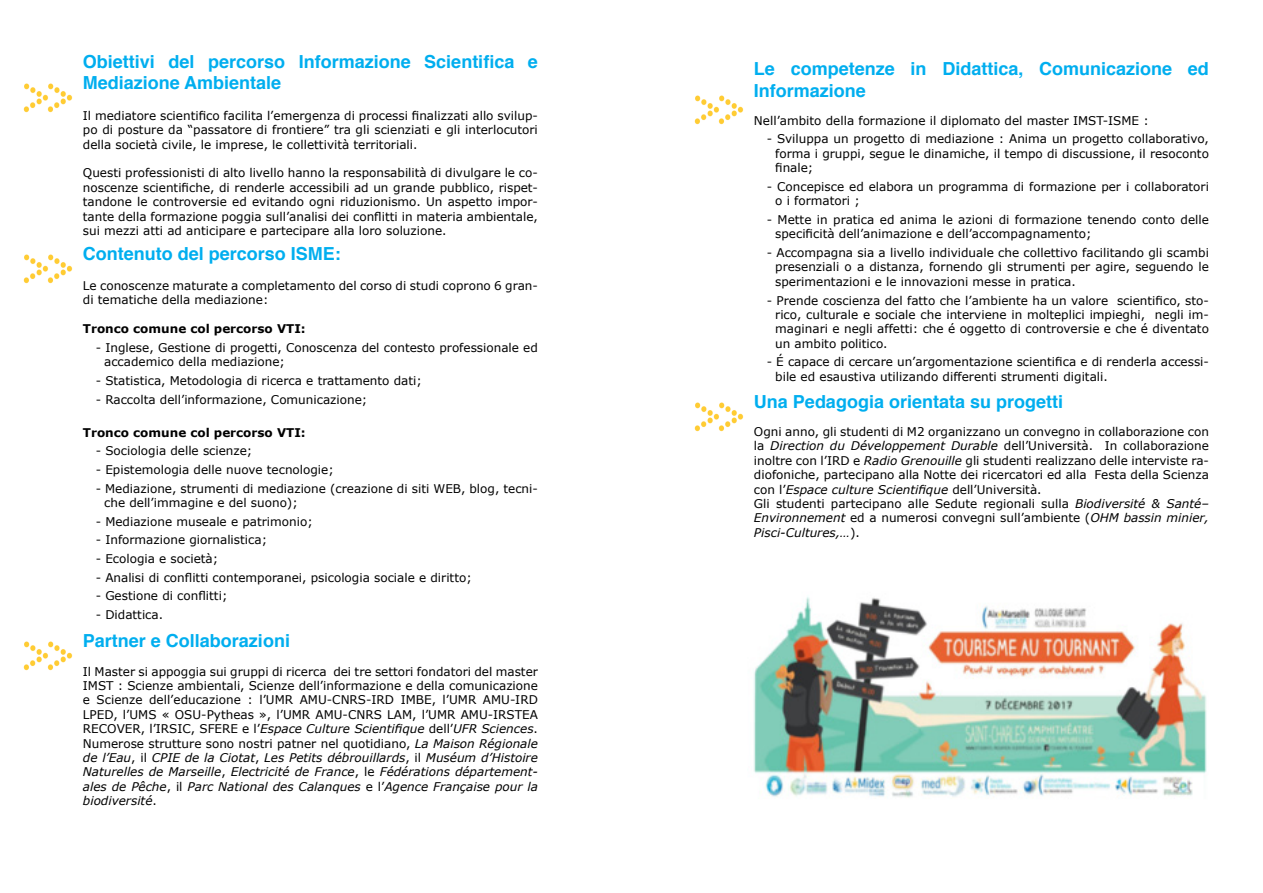
<style>
.page{position:relative;width:1263px;height:893px;background:#fff}
.page>*{position:absolute;margin:0;border:0;box-sizing:border-box;transform-origin:0 0}
.t1{font:700 18px/21.6px "Helvetica";color:#00aeef}
.testo{font:12px/14.4px "Verdana";color:#000;text-align:justify}
.testo-2{font:700 12px "Verdana";color:#000}
.s1{font-style:italic}
</style>
<div class="page">
<img style="left:753px;top:596px;width:454px;height:202px">
<img style="left:23px;top:83px;width:50px;height:30px">
<img style="left:23px;top:254px;width:50px;height:30px">
<img style="left:23px;top:641px;width:50px;height:30px">
<img style="left:694px;top:95px;width:50px;height:30px">
<img style="left:694px;top:402px;width:50px;height:30px">
<p class="t1" style="left:83px;top:51px;width:456px">Obiettivi del percorso Informazione Scientifica e<br>Mediazione Ambientale</p>
<p class="testo" style="left:83px;top:108px;width:456px">Il mediatore scientifico facilita l’emergenza di processi finalizzati allo svilup&shy;po di posture da “passatore di frontiere” tra gli scienziati e gli interlocutori della società civile, le imprese, le collettività territoriali.</p>
<p class="testo" style="left:83px;top:166px;width:456px">Questi professionisti di alto livello hanno la responsabilità di divulgare le co&shy;noscenze scientifiche, di renderle accessibili ad un grande pubblico, rispet&shy;tandone le controversie ed evitando ogni riduzionismo. Un aspetto impor&shy;tante della formazione poggia sull’analisi dei conflitti in materia ambientale, sui mezzi atti ad anticipare e partecipare alla loro soluzione.</p>
<p class="t1" style="left:83px;top:243px;width:260px">Contenuto del percorso ISME:</p>
<p class="testo" style="left:83px;top:279px;width:456px">Le conoscenze maturate a completamento del corso di studi coprono 6 gran&shy;di tematiche della mediazione:</p>
<p class="testo-2" style="left:83px;top:321px;width:224px">Tronco comune col percorso VTI:</p>
<p class="testo" style="left:104px;top:340px;width:435px;text-indent:-9px">- Inglese, Gestione di progetti, Conoscenza del contesto professionale ed accademico della mediazione;</p>
<p class="testo" style="left:96px;top:374px;width:328px">- Statistica, Metodologia di ricerca e trattamento dati;</p>
<p class="testo" style="left:96px;top:392px;width:273px">- Raccolta dell’informazione, Comunicazione;</p>
<p class="testo-2" style="left:83px;top:424px;width:224px">Tronco comune col percorso VTI:</p>
<p class="testo" style="left:96px;top:444px;width:158px">- Sociologia delle scienze;</p>
<p class="testo" style="left:96px;top:463px;width:240px">- Epistemologia delle nuove tecnologie;</p>
<p class="testo" style="left:104px;top:481px;width:435px;text-indent:-9px">- Mediazione, strumenti di mediazione (creazione di siti WEB, blog, tecni&shy;che dell’immagine e del suono);</p>
<p class="testo" style="left:96px;top:514px;width:219px">- Mediazione museale e patrimonio;</p>
<p class="testo" style="left:96px;top:533px;width:173px">- Informazione giornalistica;</p>
<p class="testo" style="left:96px;top:552px;width:124px">- Ecologia e società;</p>
<p class="testo" style="left:96px;top:570px;width:378px">- Analisi di conflitti contemporanei, psicologia sociale e diritto;</p>
<p class="testo" style="left:96px;top:589px;width:133px">- Gestione di conflitti;</p>
<p class="testo" style="left:96px;top:608px;width:69px">- Didattica.</p>
<p class="t1" style="left:83px;top:630px;width:209px">Partner e Collaborazioni</p>
<p class="testo" style="left:83px;top:664px;width:456px">Il Master si appoggia sui gruppi di ricerca dei tre settori fondatori del master IMST : Scienze ambientali, Scienze dell’informazione e della comunicazione e Scienze dell’educazione : l’UMR AMU-CNRS-IRD IMBE, l’UMR AMU-IRD LPED, l’UMS « OSU-Pytheas », l’UMR AMU-CNRS LAM, l’UMR AMU-IRSTEA RECOVER, l’IRSIC, SFERE e l’<span class="s1">Espace Culture Scientifique</span> dell’<span class="s1">UFR Sciences</span>.<br>Numerose strutture sono nostri patner nel quotidiano, <span class="s1">La Maison Régionale de l’Eau</span>, il <span class="s1">CPIE de la Ciotat</span>, <span class="s1">Les Petits débrouillards</span>, il <span class="s1">Muséum d’Histoire Naturelles de Marseille</span>, <span class="s1">Electricité de France</span>, le <span class="s1">Fédérations département&shy;ales de Pêche</span>, il <span class="s1">Parc National des Calanques</span> e l’<span class="s1">Agence Française pour la biodiversité</span>.</p>
<p class="t1" style="left:754px;top:58px;width:456px">Le competenze in Didattica, Comunicazione ed<br>Informazione</p>
<p class="testo" style="left:754px;top:113px;width:396px">Nell’ambito della formazione il diplomato del master IMST-ISME :</p>
<p class="testo" style="left:775px;top:132px;width:435px;text-indent:-9px">- Sviluppa un progetto di mediazione : Anima un progetto collaborativo, forma i gruppi, segue le dinamiche, il tempo di discussione, il resoconto finale;</p>
<p class="testo" style="left:775px;top:180px;width:435px;text-indent:-9px">- Concepisce ed elabora un programma di formazione per i collaboratori o i formatori ;</p>
<p class="testo" style="left:775px;top:213px;width:435px;text-indent:-9px">- Mette in pratica ed anima le azioni di formazione tenendo conto delle specificità dell’animazione e dell’accompagnamento;</p>
<p class="testo" style="left:775px;top:246px;width:435px;text-indent:-9px">- Accompagna sia a livello individuale che collettivo facilitando gli scambi presenziali o a distanza, fornendo gli strumenti per agire, seguendo le sperimentazioni e le innovazioni messe in pratica.</p>
<p class="testo" style="left:775px;top:293px;width:435px;text-indent:-9px">- Prende coscienza del fatto che l’ambiente ha un valore scientifico, sto&shy;rico, culturale e sociale che interviene in molteplici impieghi, negli im&shy;maginari e negli affetti: che é oggetto di controversie e che é diventato un ambito politico.</p>
<p class="testo" style="left:775px;top:355px;width:435px;text-indent:-9px">- É capace di cercare un’argomentazione scientifica e di renderla accessi&shy;bile ed esaustiva utilizando differenti strumenti digitali.</p>
<p class="t1" style="left:754px;top:391px;width:311px">Una Pedagogia orientata su progetti</p>
<p class="testo" style="left:754px;top:424px;width:456px">Ogni anno, gli studenti di M2 organizzano un convegno in collaborazione con la <span class="s1">Direction du Développement Durable</span> dell’Università. In collaborazione inoltre con l’IRD e <span class="s1">Radio Grenouille</span> gli studenti realizzano delle interviste ra&shy;diofoniche, partecipano alla Notte dei ricercatori ed alla Festa della Scienza con l’<span class="s1">Espace culture Scientifique</span> dell’Università.</p>
<p class="testo" style="left:754px;top:496px;width:456px">Gli studenti partecipano alle Sedute regionali sulla <span class="s1">Biodiversité &amp; Santé– Environnement</span> ed a numerosi convegni sull’ambiente (<span class="s1">OHM bassin minier, Pisci-Cultures,…</span>).</p>
</div>
